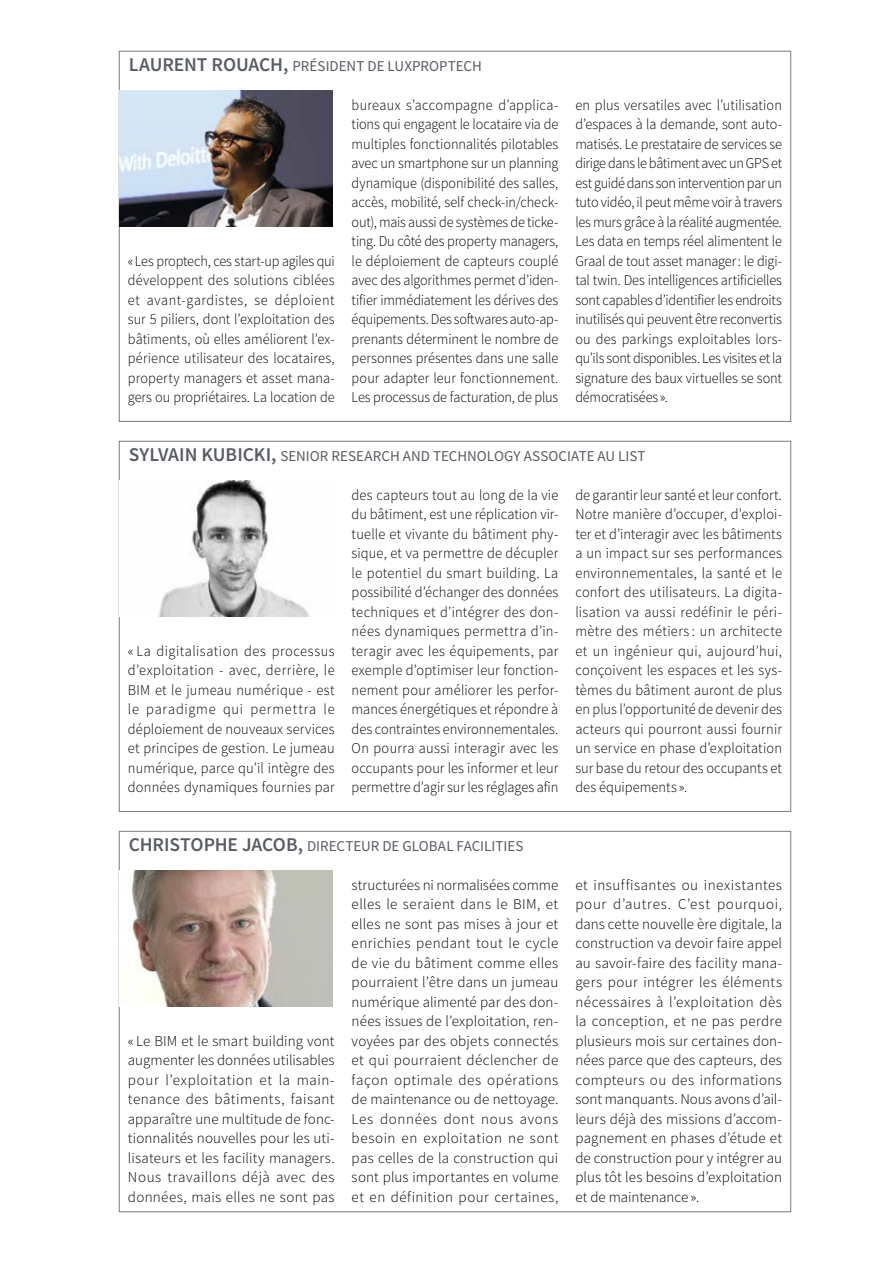
<style>
.page{position:relative;width:893px;height:1263px;background:#fff}
.page>*{position:absolute;margin:0;border:0;box-sizing:border-box;transform-origin:0 0}
.t1{font:300 15px/19.5px "Source Sans Pro";letter-spacing:.005em;color:#000;text-align:justify;scale:.95 1}
.t2{font:300 15px/19.5px "Source Sans Pro";letter-spacing:.005em;color:#000;text-align:justify}
.t3{font:300 15px/19.5px "Source Sans Pro";letter-spacing:.005em;color:#000;text-align:justify;scale:.96 1}
.t4{font:15px "Source Sans Pro";color:#585c63}
.s1{font-weight:600;font-size:19.5px}
</style>
<div class="page">
<img style="left:120px;top:90px;width:212px;height:137px">
<img style="left:158px;top:480px;width:152px;height:137px">
<img style="left:120px;top:870px;width:212px;height:137px">
<p class="t4" style="left:129px;top:56px;width:355px"><span class="s1">LAURENT ROUACH,</span> PRÉSIDENT DE LUXPROPTECH</p>
<p class="t1" style="left:128px;top:251px;width:219px">«Les proptech, ces start-up agiles qui développent des solutions ciblées et avant-gardistes, se déploient sur 5 piliers, dont l’exploitation des bâtiments, où elles améliorent l’ex&shy;périence utilisateur des locataires, property managers et asset mana&shy;gers ou propriétaires. La location de</p>
<p class="t1" style="left:352px;top:95px;width:219px">bureaux s’accompagne d’applica&shy;tions qui engagent le locataire via de multiples fonctionnalités pilotables avec un smartphone sur un planning dynamique (disponibilité des salles, accès, mobilité, self check-in/check&shy;out), mais aussi de systèmes de ticke&shy;ting. Du côté des property managers, le déploiement de capteurs couplé avec des algorithmes permet d’iden&shy;tifier immédiatement les dérives des équipements. Des softwares auto-ap&shy;prenants déterminent le nombre de personnes présentes dans une salle pour adapter leur fonctionnement.<br>Les processus de facturation, de plus</p>
<p class="t1" style="left:575px;top:95px;width:219px">en plus versatiles avec l’utilisation d’espaces à la demande, sont auto&shy;matisés. Le prestataire de services se dirige dans le bâtiment avec un GPS et est guidé dans son intervention par un tuto vidéo, il peut même voir à travers les murs grâce à la réalité augmentée.<br>Les data en temps réel alimentent le Graal de tout asset manager: le digi&shy;tal twin. Des intelligences artificielles sont capables d’identifier les endroits inutilisés qui peuvent être reconvertis ou des parkings exploitables lors&shy;qu’ils sont disponibles. Les visites et la signature des baux virtuelles se sont démocratisées».</p>
<p class="t4" style="left:129px;top:446px;width:518px"><span class="s1">SYLVAIN KUBICKI,</span> SENIOR RESEARCH AND TECHNOLOGY ASSOCIATE AU LIST</p>
<p class="t3" style="left:128px;top:641px;width:217px">« La digitalisation des processus d’exploitation - avec, derrière, le BIM et le jumeau numérique - est le paradigme qui permettra le déploiement de nouveaux services et principes de gestion. Le jumeau numérique, parce qu’il intègre des données dynamiques fournies par</p>
<p class="t3" style="left:352px;top:485px;width:217px">des capteurs tout au long de la vie du bâtiment, est une réplication vir&shy;tuelle et vivante du bâtiment phy&shy;sique, et va permettre de décupler le potentiel du smart building. La possibilité d’échanger des données techniques et d’intégrer des don&shy;nées dynamiques permettra d’in&shy;teragir avec les équipements, par exemple d’optimiser leur fonction&shy;nement pour améliorer les perfor&shy;mances énergétiques et répondre à des contraintes environnementales.<br>On pourra aussi interagir avec les occupants pour les informer et leur permettre d’agir sur les réglages afin</p>
<p class="t3" style="left:575px;top:485px;width:217px">de garantir leur santé et leur confort.<br>Notre manière d’occuper, d’exploi&shy;ter et d’interagir avec les bâtiments a un impact sur ses performances environnementales, la santé et le confort des utilisateurs. La digita&shy;lisation va aussi redéfinir le péri&shy;mètre des métiers : un architecte et un ingénieur qui, aujourd’hui, conçoivent les espaces et les sys&shy;tèmes du bâtiment auront de plus en plus l’opportunité de devenir des acteurs qui pourront aussi fournir un service en phase d’exploitation sur base du retour des occupants et des équipements ».</p>
<p class="t4" style="left:129px;top:836px;width:396px"><span class="s1">CHRISTOPHE JACOB,</span> DIRECTEUR DE GLOBAL FACILITIES</p>
<p class="t2" style="left:128px;top:1031px;width:208px">« Le BIM et le smart building vont augmenter les données utilisables pour l’exploitation et la main&shy;tenance des bâtiments, faisant apparaître une multitude de fonc&shy;tionnalités nouvelles pour les uti&shy;lisateurs et les facility managers.<br>Nous travaillons déjà avec des données, mais elles ne sont pas</p>
<p class="t2" style="left:352px;top:875px;width:208px">structurées ni normalisées comme elles le seraient dans le BIM, et elles ne sont pas mises à jour et enrichies pendant tout le cycle de vie du bâtiment comme elles pourraient l’être dans un jumeau numérique alimenté par des don&shy;nées issues de l’exploitation, ren&shy;voyées par des objets connectés et qui pourraient déclencher de façon optimale des opérations de maintenance ou de nettoyage.<br>Les données dont nous avons besoin en exploitation ne sont pas celles de la construction qui sont plus importantes en volume et en définition pour certaines,</p>
<p class="t2" style="left:575px;top:875px;width:208px">et insuffisantes ou inexistantes pour d’autres. C’est pourquoi, dans cette nouvelle ère digitale, la construction va devoir faire appel au savoir-faire des facility mana&shy;gers pour intégrer les éléments nécessaires à l’exploitation dès la conception, et ne pas perdre plusieurs mois sur certaines don&shy;nées parce que des capteurs, des compteurs ou des informations sont manquants. Nous avons d’ail&shy;leurs déjà des missions d’accom&shy;pagnement en phases d’étude et de construction pour y intégrer au plus tôt les besoins d’exploitation et de maintenance ».</p>
</div>
